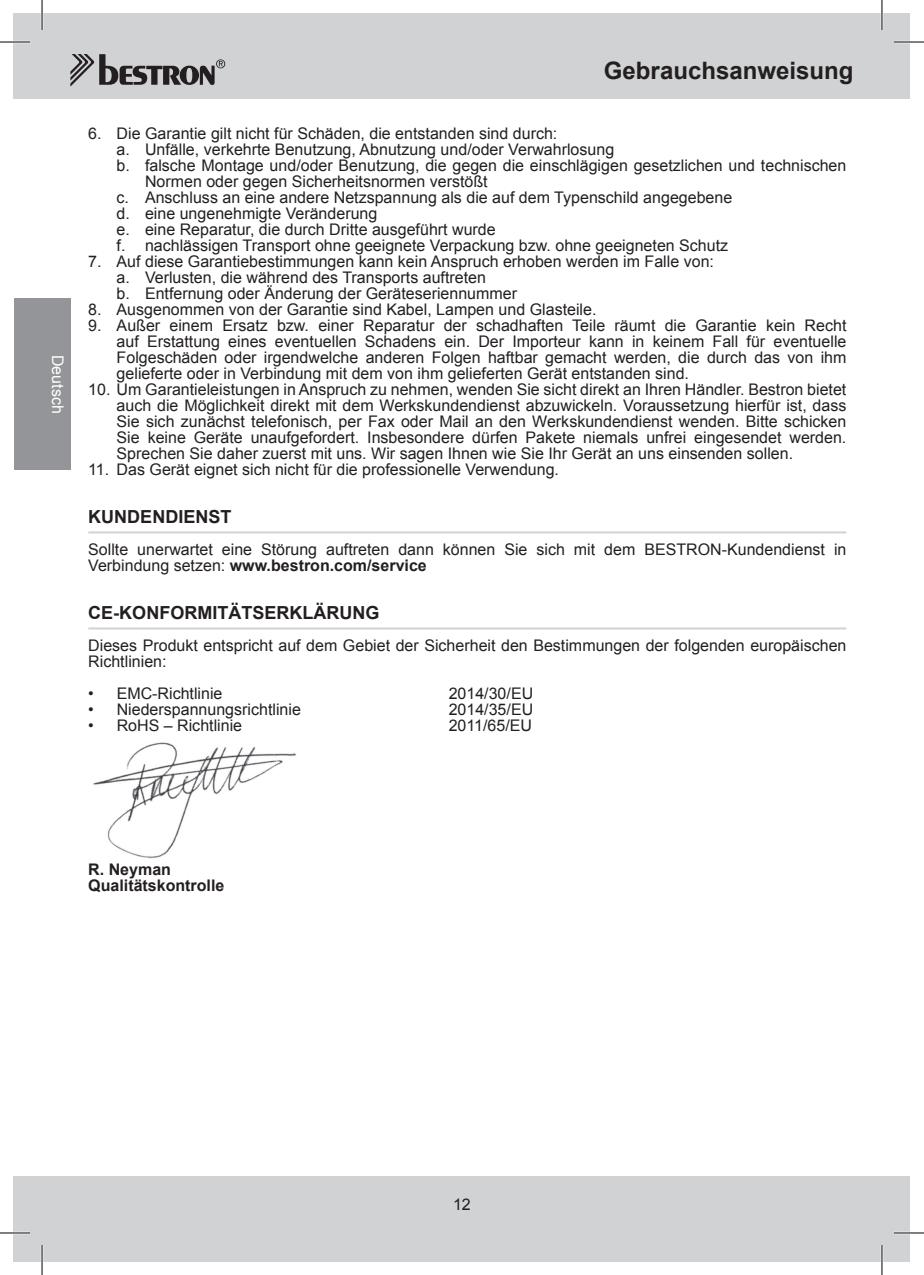
<style>
.page{position:relative;width:924px;height:1275px;background:#fff}
.page>*{position:absolute;margin:0;border:0;box-sizing:border-box;transform-origin:0 0}
.t1{font:700 24px "Arial";color:#231f20}
.t2{font:700 18px "Arial";color:#231f20}
.t3{font:16px/16px "Arial";color:#231f20}
.t4{font:700 16px/16px "Arial";color:#231f20}
.t5{font:16px "Arial";color:#fff}
.s1{font-weight:700}
</style>
<div class="page">
<div style="left:14px;top:14px;width:895px;height:85px;background:#d1d2d4"></div>
<div style="left:14px;top:1176px;width:895px;height:85px;background:#d1d2d4"></div>
<svg style="left:70px;top:54px;width:155px;height:33px"></svg>
<div style="left:14px;top:298px;width:56px;height:172px;background:#939598"></div>
<hr style="left:88px;top:531px;width:758px;height:2px;background:#d1d2d4">
<hr style="left:88px;top:627px;width:758px;height:2px;background:#d1d2d4">
<img style="left:93px;top:742px;width:203px;height:116px">
<hr style="left:0;top:41px;width:30px;height:2px;background:#fff">
<hr style="left:893px;top:41px;width:30px;height:2px;background:#fff">
<hr style="left:0;top:1231px;width:30px;height:3px;background:#fff">
<hr style="left:893px;top:1231px;width:30px;height:3px;background:#fff">
<hr style="left:41px;top:0;width:2px;height:30px;background:#fff">
<hr style="left:41px;top:1245px;width:2px;height:30px;background:#fff">
<hr style="left:880px;top:0;width:2px;height:30px;background:#fff">
<hr style="left:880px;top:1245px;width:2px;height:30px;background:#fff">
<hr style="left:0;top:42px;width:30px;height:1px;background:#000">
<hr style="left:893px;top:42px;width:30px;height:1px;background:#000">
<hr style="left:0;top:1232px;width:30px;height:1px;background:#000">
<hr style="left:893px;top:1232px;width:30px;height:1px;background:#000">
<hr style="left:42px;top:0;width:1px;height:30px;background:#000">
<hr style="left:42px;top:1245px;width:1px;height:30px;background:#000">
<hr style="left:881px;top:0;width:1px;height:30px;background:#000">
<hr style="left:881px;top:1245px;width:1px;height:30px;background:#000">
<p class="t5" style="left:68px;top:355px;width:60px;rotate:90deg">Deutsch</p>
<h1 class="t1" style="left:603px;top:55px;width:251px">Gebrauchsanweisung</h1>
<p class="t3" style="left:88px;top:125px;width:470px">6. Die Garantie gilt nicht für Schäden, die entstanden sind durch:</p>
<p class="t3" style="left:117px;top:141px;width:499px">a. Unfälle, verkehrte Benutzung, Abnutzung und/oder Verwahrlosung</p>
<p class="t3" style="left:117px;top:157px;width:731px">b. falsche Montage und/oder Benutzung, die gegen die einschlägigen gesetzlichen und technischen</p>
<p class="t3" style="left:145px;top:173px;width:344px">Normen oder gegen Sicherheitsnormen verstößt</p>
<p class="t3" style="left:117px;top:189px;width:617px">c. Anschluss an eine andere Netzspannung als die auf dem Typenschild angegebene</p>
<p class="t3" style="left:117px;top:205px;width:262px">d. eine ungenehmigte Veränderung</p>
<p class="t3" style="left:117px;top:221px;width:380px">e. eine Reparatur, die durch Dritte ausgeführt wurde</p>
<p class="t3" style="left:117px;top:237px;width:612px">f. nachlässigen Transport ohne geeignete Verpackung bzw. ohne geeigneten Schutz</p>
<p class="t3" style="left:117px;top:253px;width:598px;text-indent:-28px">7. Auf diese Garantiebestimmungen kann kein Anspruch erhoben werden im Falle von: a. Verlusten, die während des Transports auftreten<br>b. Entfernung oder Änderung der Geräteseriennummer</p>
<p class="t3" style="left:88px;top:301px;width:509px">8. Ausgenommen von der Garantie sind Kabel, Lampen und Glasteile.</p>
<p class="t3" style="left:117px;top:317px;width:731px;text-align:justify;text-indent:-28px">9. Außer einem Ersatz bzw. einer Reparatur der schadhaften Teile räumt die Garantie kein Recht auf Erstattung eines eventuellen Schadens ein. Der Importeur kann in keinem Fall für eventuelle Folgeschäden oder irgendwelche anderen Folgen haftbar gemacht werden, die durch das von ihm gelieferte oder in Verbindung mit dem von ihm gelieferten Gerät entstanden sind.</p>
<p class="t3" style="left:117px;top:381px;width:731px;text-align:justify;text-indent:-28px">10. Um Garantieleistungen in Anspruch zu nehmen, wenden Sie sicht direkt an Ihren Händler. Bestron bietet auch die Möglichkeit direkt mit dem Werkskundendienst abzuwickeln. Voraussetzung hierfür ist, dass Sie sich zunächst telefonisch, per Fax oder Mail an den Werkskundendienst wenden. Bitte schicken Sie keine Geräte unaufgefordert. Insbesondere dürfen Pakete niemals unfrei eingesendet werden.<br>Sprechen Sie daher zuerst mit uns. Wir sagen Ihnen wie Sie Ihr Gerät an uns einsenden sollen.</p>
<p class="t3" style="left:88px;top:461px;width:472px">11. Das Gerät eignet sich nicht für die professionelle Verwendung.</p>
<p class="t2" style="left:88px;top:504px;width:144px">Kundendienst</p>
<p class="t3" style="left:88px;top:541px;width:759px">Sollte unerwartet eine Störung auftreten dann können Sie sich mit dem BESTRON-Kundendienst in<br>Verbindung setzen: <span class="s1">www.bestron.com/service</span></p>
<p class="t2" style="left:88px;top:600px;width:292px">CE-Konformitätserklärung</p>
<p class="t3" style="left:88px;top:637px;width:759px">Dieses Produkt entspricht auf dem Gebiet der Sicherheit den Bestimmungen der folgenden europäischen<br>Richtlinien:</p>
<p class="t3" style="left:88px;top:685px;width:136px">• EMC-Richtlinie</p>
<p class="t3" style="left:448px;top:685px;width:86px">2014/30/EU</p>
<p class="t3" style="left:88px;top:701px;width:214px">• Niederspannungsrichtlinie</p>
<p class="t3" style="left:448px;top:701px;width:86px">2014/35/EU</p>
<p class="t3" style="left:88px;top:717px;width:155px">• RoHS – Richtlinie</p>
<p class="t3" style="left:448px;top:717px;width:85px">2011/65/EU</p>
<p class="t4" style="left:88px;top:862px;width:138px">R. Neyman<br>Qualitätskontrolle</p>
<p class="t3" style="left:453px;top:1197px;width:19px">12</p>
</div>
